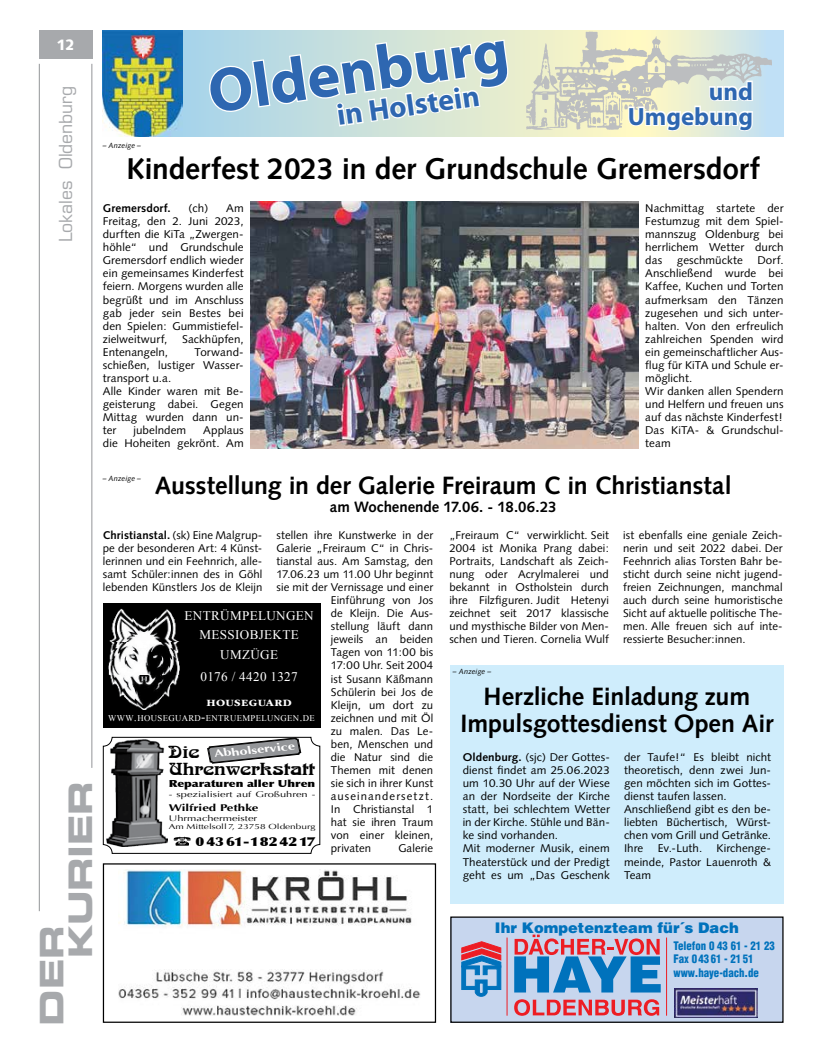
<style>
.page{position:relative;width:819px;height:1053px;background:#fff}
.page>*{position:absolute;margin:0;border:0;box-sizing:border-box;transform-origin:0 0}
.t1{font:700 62.5px "Myriad Pro";color:#2e67b1}
.t2{font:32.5px/28.9px "Eurostile LT Std Bold Ex 2";letter-spacing:-.01em;color:#a7a9ac}
.t3{font:700 30px "Syntax LT Std";letter-spacing:-.005em;color:#000}
.t4{font:700 30px "Myriad Pro";color:#2e67b1}
.t5{font:700 25px/27.5px "Syntax LT Std";letter-spacing:-.005em;color:#000;text-align:center}
.t6{font:700 25px/25px "Myriad Pro";color:#2e67b1;text-align:right}
.t7{font:17.5px "Eurostile LT Std";letter-spacing:-.005em;color:#a7a9ac}
.t8{font:17px/17px "Arnold Boecklin";color:#000;scale:1.2 1}
.t9{font:700 15px "Syntax LT Std";color:#000}
.t10{font:900 15px "Syntax LT Std";color:#fff}
.t11{font:900 14.62px "Helvetica LT Std";color:#0072bc}
.t12{font:13.12px/19.5px "Times New Roman";letter-spacing:.025em;color:#fff;text-align:center}
.t13{font:900 12.5px "Optima";color:#000;scale:1.2 1}
.t14{font:900 condensed 11.5px/13.8px "Helvetica LT Std";color:#0072bc;scale:.94 1}
.t15{font:11.25px/13px "Syntax";letter-spacing:.005em;color:#000;text-align:justify}
.t16{font:11.25px "Syntax";letter-spacing:.09em;color:#000}
.t17{font:700 11.25px "Syntax";letter-spacing:.015em;color:#000}
.t18{font:700 10.62px "Optima";color:#fff;scale:1.35 1}
.t19{font:700 10px "ITC Garamond Std";letter-spacing:.03em;color:#fff;scale:1.14 1}
.t20{font:900 9.75px "Optima";color:#000;scale:1.23 1}
.t21{font:700 9.75px "Optima";color:#000;scale:1.36 1}
.t22{font:8.75px "Times New Roman";letter-spacing:.04em;color:#fff}
.t23{font:8.12px "Optima";color:#000;scale:1.36 1}
.t24{font:italic 7.5px "Syntax LT Std";letter-spacing:.01em;color:#000}
.t25{font:7.38px "Optima";color:#000;scale:1.36 1}
.s1{font-weight:700}
.s2{font-size:12.5px}
</style>
<div class="page">
<div style="left:450px;top:665px;width:333px;height:238px;background:#cfedfc"></div>
<hr style="left:39px;top:64px;width:1px;height:847px;background:#939598">
<hr style="left:92px;top:64px;width:1px;height:703px;background:#939598">
<div style="left:39px;top:30px;width:53px;height:29px;background:#a7a9ac"></div>
<div style="left:451px;top:917px;width:331px;height:105px;background:#c7d6ee"></div>
<div style="left:450px;top:916px;width:333px;height:106px;border:1px solid #000"></div>
<img style="left:675px;top:988px;width:82px;height:29px">
<svg style="left:461px;top:941px;width:40px;height:55px"></svg>
<svg style="left:514px;top:999px;width:145px;height:16px"></svg>
<hr style="left:506px;top:937px;width:1px;height:78px;background:#ed1d24">
<hr style="left:666px;top:937px;width:1px;height:78px;background:#ed1d24">
<svg style="left:514px;top:934px;width:146px;height:58px"></svg>
<div style="left:103px;top:736px;width:217px;height:117px;border:1px solid #000;border-radius:9px"></div>
<img style="left:106px;top:738px;width:62px;height:108px">
<svg style="left:174px;top:836px;width:17px;height:9px"></svg>
<svg style="left:207px;top:737px;width:94px;height:26px"></svg>
<div style="left:103px;top:603px;width:217px;height:124px;background:#000"></div>
<img style="left:108px;top:608px;width:71px;height:101px">
<img style="left:118px;top:869px;width:302px;height:146px">
<div style="left:103px;top:863px;width:333px;height:159px;border:1px solid #000"></div>
<svg style="left:182px;top:30px;width:601px;height:106px;background:#c3dede"></svg>
<img style="left:103px;top:30px;width:79px;height:106px">
<svg style="left:209px;top:38px;width:301px;height:90px"></svg>
<img style="left:527px;top:30px;width:244px;height:103px">
<svg style="left:627px;top:65px;width:127px;height:71px"></svg>
<img style="left:251px;top:201px;width:387px;height:247px">
<p class="t10" style="left:57px;top:36px;width:20px">12</p>
<p class="t7" style="left:55px;top:242px;width:158px;rotate:-90deg">Lokales Oldenburg</p>
<p class="t2" style="left:37px;top:958px;width:179px;text-indent:-67px;rotate:-90deg">DER<br>KURIER</p>
<p class="t1" style="left:203px;top:57px;width:304px;rotate:-8deg">Oldenburg</p>
<p class="t4" style="left:335px;top:99px;width:145px;rotate:-8deg">in Holstein</p>
<p class="t6" style="left:627px;top:79px;width:127px">und<br>Umgebung</p>
<p class="t3" style="left:126px;top:151px;width:634px">Kinderfest 2023 in der Grundschule Gremersdorf</p>
<p class="t24" style="left:103px;top:141px;width:40px">– Anzeige –</p>
<p class="t17" style="left:103px;top:202px;width:70px">Gremersdorf.</p>
<p class="t15" style="left:188px;top:202px;width:21px">(ch)</p>
<p class="t15" style="left:103px;top:201px;width:142px;text-indent:123px">Am Freitag, den 2. Juni 2023, durften die KiTa „Zwergen&shy;höhle“ und Grundschule Gremersdorf endlich wieder ein gemeinsames Kinderfest feiern. Morgens wurden alle begrüßt und im Anschluss gab jeder sein Bestes bei den Spielen: Gummistiefel&shy;zielweitwurf,</p>
<p class="t15" style="left:182px;top:332px;width:63px">Sackhüpfen,</p>
<p class="t15" style="left:103px;top:345px;width:142px;text-align:left;text-indent:92px">Torwand&shy;schießen, lustiger Wasser&shy;transport u.a.<br>Alle Kinder waren mit Be&shy;geisterung dabei. Gegen<br>Mittag wurden dann un&shy;ter</p>
<p class="t15" style="left:103px;top:345px;width:67px">Entenangeln,</p>
<p class="t15" style="left:103px;top:424px;width:142px;text-align:right">Applaus<br>die Hoheiten gekrönt. Am</p>
<p class="t15" style="left:133px;top:424px;width:54px">jubelndem</p>
<p class="t15" style="left:645px;top:202px;width:140px">Nachmittag startete der Festumzug mit dem Spiel&shy;mannszug Oldenburg bei herrlichem Wetter durch das</p>
<p class="t15" style="left:645px;top:254px;width:140px;text-align:left;text-indent:112px">Dorf.<br>Anschließend wurde bei<br>Kaffee, Kuchen und Torten aufmerksam den Tänzen zugesehen und sich unter&shy;halten. Von den erfreulich zahlreichen Spenden wird ein gemeinschaftlicher Aus&shy;flug für KiTA und Schule er&shy;möglicht.<br>Wir danken allen Spendern und Helfern und freuen uns auf das nächste Kinderfest!<br>Das KiTA- &amp; Grundschul&shy;team</p>
<p class="t15" style="left:676px;top:254px;width:67px">geschmückte</p>
<p class="t24" style="left:103px;top:474px;width:40px">– Anzeige –</p>
<p class="t5" style="left:155px;top:471px;width:578px">Ausstellung in der Galerie Freiraum C in Christianstal</p>
<p class="t9" style="left:330px;top:497px;width:228px">am Wochenende 17.06. - 18.06.23</p>
<p class="t15" style="left:103px;top:528px;width:161px"><span class="s1">Christianstal.</span> (sk) Eine Malgrup&shy;pe der besonderen Art: 4 Künst&shy;lerinnen und ein Feehnrich, alle&shy;samt Schüler:innen des in Göhl lebenden Künstlers Jos de Kleijn</p>
<p class="t15" style="left:276px;top:528px;width:158px">stellen ihre Kunstwerke in der</p>
<p class="t15" style="left:276px;top:541px;width:158px">Galerie „Freiraum C“ in Chris-</p>
<p class="t15" style="left:276px;top:554px;width:158px">tianstal aus. Am Samstag, den</p>
<p class="t15" style="left:276px;top:567px;width:158px">17.06.23 um 11.00 Uhr beginnt</p>
<p class="t15" style="left:276px;top:580px;width:158px">sie mit der Vernissage und einer</p>
<p class="t15" style="left:331px;top:593px;width:104px">Einführung von Jos</p>
<p class="t15" style="left:331px;top:606px;width:104px">de Kleijn. Die Aus-</p>
<p class="t15" style="left:331px;top:620px;width:104px">stellung läuft dann</p>
<p class="t15" style="left:331px;top:633px;width:104px">jeweils an beiden</p>
<p class="t15" style="left:331px;top:646px;width:104px">Tagen von 11:00 bis</p>
<p class="t15" style="left:331px;top:659px;width:104px">17:00 Uhr. Seit 2004</p>
<p class="t15" style="left:331px;top:672px;width:104px">ist Susann Käßmann</p>
<p class="t15" style="left:331px;top:685px;width:104px">Schülerin bei Jos de</p>
<p class="t15" style="left:331px;top:698px;width:104px">Kleijn, um dort zu</p>
<p class="t15" style="left:331px;top:711px;width:104px">zeichnen und mit Öl</p>
<p class="t15" style="left:331px;top:724px;width:104px">zu malen. Das Le-</p>
<p class="t15" style="left:331px;top:737px;width:104px">ben, Menschen und</p>
<p class="t15" style="left:331px;top:750px;width:104px">die Natur sind die</p>
<p class="t15" style="left:331px;top:763px;width:104px">Themen mit denen</p>
<p class="t15" style="left:331px;top:776px;width:104px">sie sich in ihrer Kunst</p>
<p class="t16" style="left:331px;top:789px;width:104px">auseinandersetzt.</p>
<p class="t15" style="left:331px;top:802px;width:104px">In Christianstal 1</p>
<p class="t15" style="left:331px;top:815px;width:104px">hat sie ihren Traum</p>
<p class="t15" style="left:331px;top:829px;width:104px">von einer kleinen,</p>
<p class="t15" style="left:331px;top:842px;width:42px">privaten</p>
<p class="t15" style="left:398px;top:842px;width:36px">Galerie</p>
<p class="t12" style="left:185px;top:605px;width:130px">ENTRÜMPELUNGEN<br>MESSIOBJEKTE<br>UMZÜGE</p>
<p class="t12" style="left:200px;top:666px;width:99px">0176 / 4420 1327</p>
<p class="t19" style="left:206px;top:697px;width:76px">HOUSEGUARD</p>
<p class="t22" style="left:108px;top:712px;width:208px">WWW<span class="s2">.</span>HOUSEGUARD<span class="s2">-</span>ENTRUEMPELUNGEN<span class="s2">.</span>DE</p>
<p class="t18" style="left:214px;top:747px;width:62px;rotate:-6deg">Abholservice</p>
<p class="t8" style="left:169px;top:744px;width:123px">Die<br>Uhrenwerkstatt</p>
<p class="t20" style="left:169px;top:778px;width:121px">Reparaturen aller Uhren</p>
<p class="t23" style="left:169px;top:789px;width:109px">- spezialisiert auf Großuhren -</p>
<p class="t21" style="left:169px;top:802px;width:67px">Wilfried Pethke</p>
<p class="t23" style="left:169px;top:813px;width:66px">Uhrmachermeister</p>
<p class="t25" style="left:169px;top:822px;width:109px">Am Mittelsoll7, 23758 Oldenburg</p>
<p class="t13" style="left:195px;top:833px;width:101px">0 43 61 - 1 82 42 17</p>
<p class="t15" style="left:449px;top:528px;width:161px">„Freiraum C“ verwirklicht. Seit 2004 ist Monika Prang dabei:<br>Portraits, Landschaft als Zeich&shy;nung oder Acrylmalerei und bekannt in Ostholstein durch ihre Filzfiguren. Judit Hetenyi zeichnet seit 2017 klassische und mysthische Bilder von Men&shy;schen und Tieren. Cornelia Wulf</p>
<p class="t15" style="left:623px;top:528px;width:161px">ist ebenfalls eine geniale Zeich&shy;nerin und seit 2022 dabei. Der Feehnrich alias Torsten Bahr be&shy;sticht durch seine nicht jugend&shy;freien Zeichnungen, manchmal auch durch seine humoristische Sicht auf aktuelle politische The&shy;men. Alle freuen sich auf inte&shy;ressierte Besucher:innen.</p>
<p class="t24" style="left:453px;top:667px;width:40px">– Anzeige –</p>
<p class="t5" style="left:460px;top:682px;width:314px">Herzliche Einladung zum<br>Impulsgottesdienst Open Air</p>
<p class="t15" style="left:462px;top:750px;width:149px;text-align:left"><span class="s1">Oldenburg.</span> (sjc) Der Gottes&shy;dienst findet am 25.06.2023 um 10.30 Uhr auf der Wiese an der Nordseite der Kirche statt, bei schlechtem Wetter in der Kirche. Stühle und Bän&shy;ke sind vorhanden.<br>Mit moderner Musik, einem<br>Theaterstück und der Predigt geht es um „Das Geschenk</p>
<p class="t15" style="left:624px;top:750px;width:149px;text-align:left">der Taufe!“ Es bleibt nicht theoretisch, denn zwei Jun&shy;gen möchten sich im Gottes&shy;dienst taufen lassen.<br>Anschließend gibt es den be&shy;liebten Büchertisch, Würst&shy;chen vom Grill und Getränke.<br>Ihre</p>
<p class="t15" style="left:624px;top:842px;width:149px;text-indent:93px">Kirchenge&shy;meinde, Pastor Lauenroth &amp; Team</p>
<p class="t15" style="left:657px;top:842px;width:46px">Ev.-Luth.</p>
<p class="t11" style="left:495px;top:917px;width:245px">Ihr Kompetenzteam für´s Dach</p>
<p class="t14" style="left:673px;top:938px;width:109px">Telefon 0 43 61 - 21 23<br>Fax 0 43 61 - 21 51 www.haye-dach.de</p>
</div>
